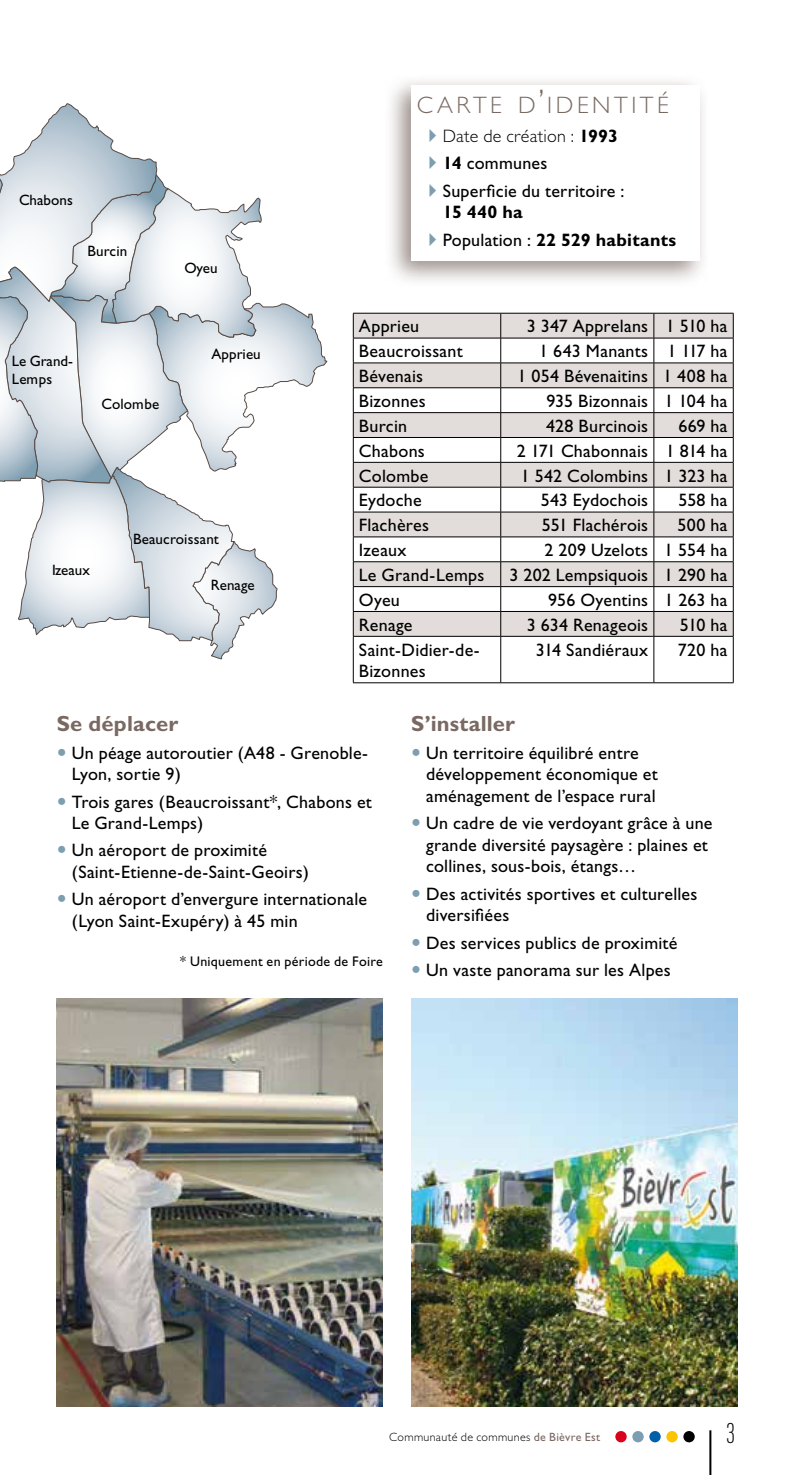
<style>
.page{position:relative;width:794px;height:1475px;background:#fff}
.page>*{position:absolute;margin:0;border:0;box-sizing:border-box;transform-origin:0 0}
.t1{font:300 28px "DIN Cond";color:#000}
.t2{font:300 23.8px "Gill Sans";letter-spacing:.15em;color:#796962}
.t3{font:700 22px "Gill Sans";letter-spacing:.01em;color:#796962}
.t4{font:18px/21.6px "Gill Sans";letter-spacing:.015em;color:#000}
.t5{font:700 18px/27.2px "Gill Sans";letter-spacing:.015em;color:#000}
.t6{font:15px/18px "Gill Sans";letter-spacing:.005em;color:#000}
.t7{font:14px "Gill Sans";letter-spacing:.02em;color:#000}
.t8{font:300 12px "Gill Sans";letter-spacing:.03em;color:#000}
.s1{font-size:34px}
.s2{font-weight:300}
.s3{font-weight:700}
.s4{font-weight:400}
.s5{font-weight:400;color:#796962}
</style>
<div class="page">
<hr style="left:709px;top:1429px;width:2px;height:45px;background:#000">
<div style="left:615px;top:1430px;width:11px;height:11px;background:#db001b;border-radius:50%"></div>
<div style="left:632px;top:1430px;width:11px;height:11px;background:#7d9db0;border-radius:50%"></div>
<div style="left:649px;top:1430px;width:11px;height:11px;background:#0060a9;border-radius:50%"></div>
<div style="left:666px;top:1430px;width:11px;height:11px;background:#fcc400;border-radius:50%"></div>
<div style="left:683px;top:1430px;width:11px;height:11px;background:#000;border-radius:50%"></div>
<svg style="left:0;top:103px;width:328px;height:556px"></svg>
<svg style="left:354px;top:314px;width:379px;height:322px;fill:#e2dddb"></svg>
<hr style="left:353px;top:313px;width:148px;height:1px;background:#000">
<hr style="left:501px;top:313px;width:153px;height:1px;background:#000">
<hr style="left:654px;top:313px;width:79px;height:1px;background:#000">
<hr style="left:353px;top:338px;width:148px;height:1px;background:#000">
<hr style="left:501px;top:338px;width:153px;height:1px;background:#000">
<hr style="left:654px;top:338px;width:79px;height:1px;background:#000">
<hr style="left:353px;top:362px;width:148px;height:1px;background:#000">
<hr style="left:501px;top:362px;width:153px;height:1px;background:#000">
<hr style="left:654px;top:362px;width:79px;height:1px;background:#000">
<hr style="left:353px;top:387px;width:148px;height:1px;background:#000">
<hr style="left:501px;top:387px;width:153px;height:1px;background:#000">
<hr style="left:654px;top:387px;width:79px;height:1px;background:#000">
<hr style="left:353px;top:412px;width:148px;height:1px;background:#000">
<hr style="left:501px;top:412px;width:153px;height:1px;background:#000">
<hr style="left:654px;top:412px;width:79px;height:1px;background:#000">
<hr style="left:353px;top:437px;width:148px;height:1px;background:#000">
<hr style="left:501px;top:437px;width:153px;height:1px;background:#000">
<hr style="left:654px;top:437px;width:79px;height:1px;background:#000">
<hr style="left:353px;top:462px;width:148px;height:1px;background:#000">
<hr style="left:501px;top:462px;width:153px;height:1px;background:#000">
<hr style="left:654px;top:462px;width:79px;height:1px;background:#000">
<hr style="left:353px;top:487px;width:148px;height:1px;background:#000">
<hr style="left:501px;top:487px;width:153px;height:1px;background:#000">
<hr style="left:654px;top:487px;width:79px;height:1px;background:#000">
<hr style="left:353px;top:511px;width:148px;height:1px;background:#000">
<hr style="left:501px;top:511px;width:153px;height:1px;background:#000">
<hr style="left:654px;top:511px;width:79px;height:1px;background:#000">
<hr style="left:353px;top:536px;width:148px;height:1px;background:#000">
<hr style="left:501px;top:536px;width:153px;height:1px;background:#000">
<hr style="left:654px;top:536px;width:79px;height:1px;background:#000">
<hr style="left:353px;top:561px;width:148px;height:1px;background:#000">
<hr style="left:501px;top:561px;width:153px;height:1px;background:#000">
<hr style="left:654px;top:561px;width:79px;height:1px;background:#000">
<hr style="left:353px;top:586px;width:148px;height:1px;background:#000">
<hr style="left:501px;top:586px;width:153px;height:1px;background:#000">
<hr style="left:654px;top:586px;width:79px;height:1px;background:#000">
<hr style="left:353px;top:611px;width:148px;height:1px;background:#000">
<svg style="left:353px;top:313px;width:1px;height:323px"></svg>
<hr style="left:501px;top:611px;width:153px;height:1px;background:#000">
<svg style="left:500px;top:313px;width:1px;height:323px"></svg>
<hr style="left:654px;top:611px;width:79px;height:1px;background:#000">
<svg style="left:653px;top:313px;width:1px;height:323px"></svg>
<svg style="left:733px;top:313px;width:1px;height:323px"></svg>
<hr style="left:353px;top:636px;width:148px;height:1px;background:#000">
<hr style="left:353px;top:636px;width:1px;height:46px;background:#000">
<hr style="left:501px;top:636px;width:153px;height:1px;background:#000">
<hr style="left:500px;top:636px;width:1px;height:46px;background:#000">
<hr style="left:654px;top:636px;width:79px;height:1px;background:#000">
<hr style="left:653px;top:636px;width:1px;height:46px;background:#000">
<hr style="left:733px;top:636px;width:1px;height:46px;background:#000">
<hr style="left:353px;top:682px;width:148px;height:1px;background:#000">
<hr style="left:501px;top:682px;width:153px;height:1px;background:#000">
<hr style="left:654px;top:682px;width:79px;height:1px;background:#000">
<div style="left:384px;top:74px;width:326px;height:214px;background:#796962;opacity:.75"></div>
<div style="left:411px;top:85px;width:288px;height:176px;background:#fff"></div>
<img style="left:411px;top:998px;width:326px;height:408px">
<img style="left:57px;top:998px;width:326px;height:408px">
<p class="t6" style="left:19px;top:191px;width:55px">Chabons</p>
<p class="t6" style="left:88px;top:242px;width:41px">Burcin</p>
<p class="t6" style="left:184px;top:259px;width:35px">Oyeu</p>
<p class="t6" style="left:12px;top:351px;width:63px">Le Grand-<br>Lemps</p>
<p class="t6" style="left:211px;top:345px;width:51px">Apprieu</p>
<p class="t6" style="left:101px;top:394px;width:59px">Colombe</p>
<p class="t6" style="left:52px;top:561px;width:39px">Izeaux</p>
<p class="t6" style="left:133px;top:530px;width:87px">Beaucroissant</p>
<p class="t6" style="left:211px;top:576px;width:45px">Renage</p>
<h2 class="t2" style="left:417px;top:92px;width:253px">CARTE D<span class="s1">’</span>IDENTITÉ</h2>
<p class="t4" style="left:443px;top:122px;width:183px;line-height:27.2px"><span class="s2">Date de création :</span> <span class="s3">1993<br>14</span> communes<br>Superficie du territoire :</p>
<p class="t5" style="left:443px;top:198px;width:235px">15 440 ha<br><span class="s4">Population :</span> 22 529 habitants</p>
<p class="t4" style="left:359px;top:315px;width:62px">Apprieu</p>
<p class="t4" style="left:527px;top:315px;width:202px">3 347 Apprelans 1 510 ha</p>
<p class="t4" style="left:359px;top:340px;width:105px">Beaucroissant</p>
<p class="t4" style="left:539px;top:340px;width:190px">1 643 Manants 1 117 ha</p>
<p class="t4" style="left:359px;top:365px;width:66px">Bévenais</p>
<p class="t4" style="left:517px;top:365px;width:212px">1 054 Bévenaitins 1 408 ha</p>
<p class="t4" style="left:359px;top:390px;width:68px">Bizonnes</p>
<p class="t4" style="left:546px;top:390px;width:183px">935 Bizonnais 1 104 ha</p>
<p class="t4" style="left:359px;top:415px;width:50px">Burcin</p>
<p class="t4" style="left:546px;top:415px;width:103px">428 Burcinois</p>
<p class="t4" style="left:678px;top:415px;width:51px">669 ha</p>
<p class="t4" style="left:359px;top:440px;width:67px">Chabons</p>
<p class="t4" style="left:517px;top:440px;width:212px">2 171 Chabonnais 1 814 ha</p>
<p class="t4" style="left:359px;top:464px;width:71px">Colombe</p>
<p class="t4" style="left:520px;top:464px;width:208px">1 542 Colombins 1 323 ha</p>
<p class="t4" style="left:359px;top:489px;width:64px">Eydoche</p>
<p class="t4" style="left:540px;top:489px;width:109px">543 Eydochois</p>
<p class="t4" style="left:678px;top:489px;width:51px">558 ha</p>
<p class="t4" style="left:359px;top:514px;width:71px">Flachères</p>
<p class="t4" style="left:542px;top:514px;width:108px">551 Flachérois</p>
<p class="t4" style="left:677px;top:514px;width:51px">500 ha</p>
<p class="t4" style="left:359px;top:539px;width:49px">Izeaux</p>
<p class="t4" style="left:544px;top:539px;width:185px">2 209 Uzelots 1 554 ha</p>
<p class="t4" style="left:359px;top:564px;width:127px">Le Grand-Lemps</p>
<p class="t4" style="left:509px;top:564px;width:220px">3 202 Lempsiquois 1 290 ha</p>
<p class="t4" style="left:359px;top:589px;width:42px">Oyeu</p>
<p class="t4" style="left:548px;top:589px;width:181px">956 Oyentins 1 263 ha</p>
<p class="t4" style="left:359px;top:614px;width:55px">Renage</p>
<p class="t4" style="left:527px;top:614px;width:123px">3 634 Renageois</p>
<p class="t4" style="left:680px;top:614px;width:49px">510 ha</p>
<p class="t4" style="left:359px;top:638px;width:122px">Saint-Didier-de-<br>Bizonnes</p>
<p class="t4" style="left:536px;top:638px;width:114px">314 Sandiéraux</p>
<p class="t4" style="left:678px;top:638px;width:51px">720 ha</p>
<p class="t3" style="left:57px;top:710px;width:123px">Se déplacer</p>
<p class="t4" style="left:72px;top:741px;width:298px">Un péage autoroutier (A48 - Grenoble-<br>Lyon, sortie 9)</p>
<p class="t4" style="left:72px;top:790px;width:302px">Trois gares (Beaucroissant*, Chabons et<br>Le Grand-Lemps)</p>
<p class="t4" style="left:72px;top:839px;width:239px">Un aéroport de proximité (Saint-Etienne-de-Saint-Geoirs)</p>
<p class="t4" style="left:72px;top:888px;width:297px">Un aéroport d’envergure internationale (Lyon Saint-Exupéry) à 45 min</p>
<p class="t7" style="left:180px;top:953px;width:204px">* Uniquement en période de Foire</p>
<p class="t3" style="left:411px;top:710px;width:105px">S’installer</p>
<p class="t4" style="left:426px;top:741px;width:233px">Un territoire équilibré entre développement économique et aménagement de l’espace rural</p>
<p class="t4" style="left:426px;top:812px;width:288px">Un cadre de vie verdoyant grâce à une grande diversité paysagère : plaines et collines, sous-bois, étangs…</p>
<p class="t4" style="left:426px;top:882px;width:273px">Des activités sportives et culturelles diversifiées</p>
<p class="t4" style="left:426px;top:928px;width:253px;line-height:27.2px">Des services publics de proximité<br>Un vaste panorama sur les Alpes</p>
<p class="t8" style="left:389px;top:1430px;width:213px">Communauté de communes <span class="s5">de Bièvre Est</span></p>
<h1 class="t1" style="left:726px;top:1416px;width:11px">3</h1>
</div>
